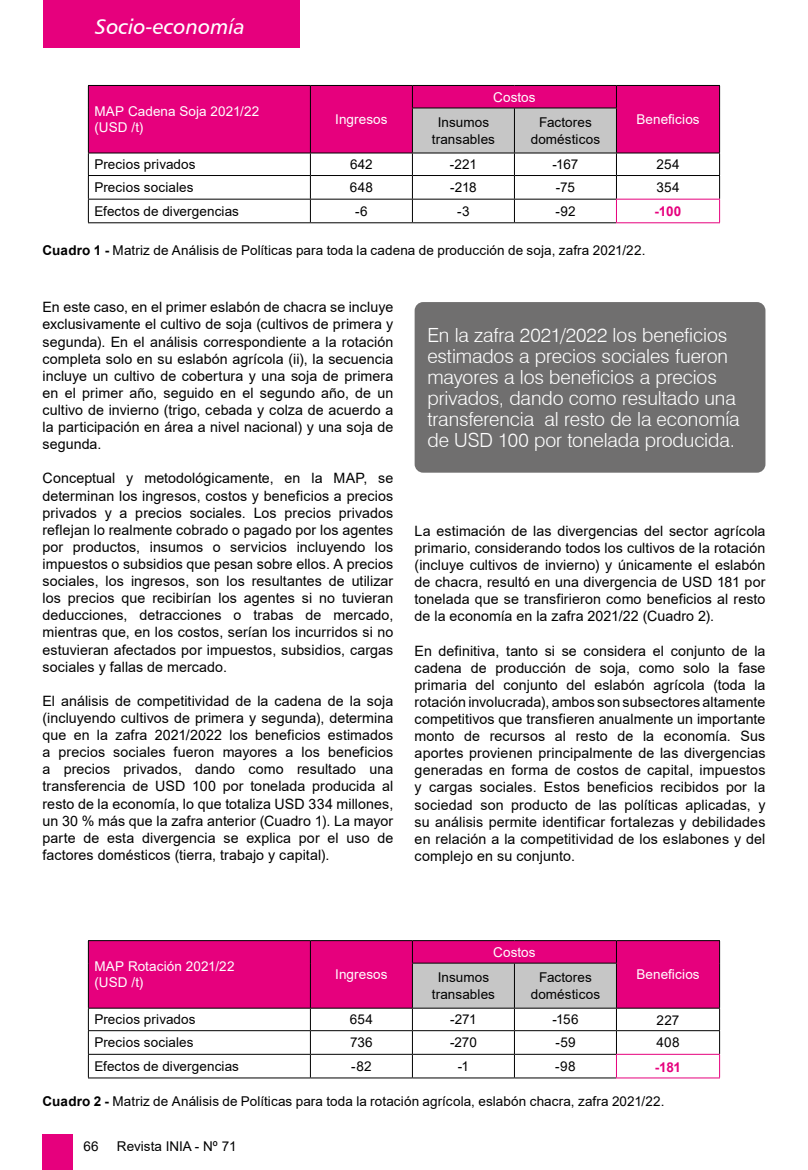
<style>
.page{position:relative;width:808px;height:1170px;background:#fff}
.page>*{position:absolute;margin:0;border:0;box-sizing:border-box;transform-origin:0 0}
.t1{font:21px "Humanist 777 BT Italic B";color:#fff}
.t2{font:300 19.5px/21px "Swiss 721 BT";letter-spacing:-.005em;color:#fff}
.t3{font:14.25px/17.1px "Arial";letter-spacing:.005em;color:#000;text-align:justify}
.t4{font:13.5px/16.2px "Arial";letter-spacing:.01em;color:#000;text-align:center}
.t5{font:13.5px/16.2px "Arial";letter-spacing:.01em;color:#fff}
.t6{font:700 13.5px "Arial";letter-spacing:-.02em;color:#e6007d}
.s1{font-weight:700}
</style>
<div class="page">
<div style="left:43px;top:0;width:257px;height:47px;background:#e6007d"></div>
<div style="left:43px;top:1134px;width:30px;height:35px;background:#e6007d"></div>
<div style="left:89px;top:86px;width:630px;height:67px;background:#e6007d"></div>
<svg style="left:88px;top:86px;width:1px;height:22px"></svg>
<hr style="left:88px;top:108px;width:1px;height:45px;background:#000">
<hr style="left:88px;top:85px;width:222px;height:1px;background:#000">
<svg style="left:310px;top:86px;width:1px;height:22px"></svg>
<hr style="left:310px;top:108px;width:1px;height:45px;background:#000">
<hr style="left:310px;top:85px;width:102px;height:1px;background:#000">
<hr style="left:412px;top:85px;width:102px;height:1px;background:#000">
<hr style="left:514px;top:85px;width:102px;height:1px;background:#000">
<svg style="left:719px;top:86px;width:1px;height:22px"></svg>
<hr style="left:719px;top:108px;width:1px;height:45px;background:#000">
<hr style="left:616px;top:85px;width:104px;height:1px;background:#000">
<hr style="left:88px;top:153px;width:222px;height:1px;background:#000">
<hr style="left:310px;top:153px;width:102px;height:1px;background:#000">
<hr style="left:616px;top:153px;width:104px;height:1px;background:#000">
<hr style="left:88px;top:175px;width:222px;height:1px;background:#000">
<hr style="left:310px;top:175px;width:102px;height:1px;background:#000">
<hr style="left:616px;top:175px;width:104px;height:1px;background:#000">
<svg style="left:88px;top:153px;width:1px;height:69px"></svg>
<hr style="left:88px;top:199px;width:222px;height:1px;background:#000">
<hr style="left:88px;top:222px;width:222px;height:1px;background:#000">
<svg style="left:310px;top:153px;width:1px;height:69px"></svg>
<hr style="left:310px;top:199px;width:102px;height:1px;background:#000">
<hr style="left:310px;top:222px;width:102px;height:1px;background:#000">
<hr style="left:412px;top:222px;width:102px;height:1px;background:#000">
<hr style="left:514px;top:222px;width:102px;height:1px;background:#000">
<svg style="left:412px;top:86px;width:205px;height:136px"></svg>
<svg style="left:719px;top:153px;width:1px;height:69px"></svg>
<hr style="left:616px;top:199px;width:104px;height:1px;background:#e6007d">
<hr style="left:616px;top:222px;width:104px;height:1px;background:#e6007d">
<div style="left:89px;top:941px;width:630px;height:66px;background:#e6007d"></div>
<svg style="left:88px;top:941px;width:1px;height:22px"></svg>
<hr style="left:88px;top:963px;width:1px;height:44px;background:#000">
<hr style="left:88px;top:940px;width:222px;height:1px;background:#000">
<svg style="left:310px;top:941px;width:1px;height:22px"></svg>
<hr style="left:310px;top:963px;width:1px;height:44px;background:#000">
<hr style="left:310px;top:940px;width:102px;height:1px;background:#000">
<svg style="left:719px;top:941px;width:1px;height:22px"></svg>
<hr style="left:719px;top:963px;width:1px;height:44px;background:#000">
<hr style="left:616px;top:940px;width:104px;height:1px;background:#000">
<hr style="left:88px;top:1007px;width:222px;height:1px;background:#000">
<hr style="left:310px;top:1007px;width:102px;height:1px;background:#000">
<hr style="left:88px;top:1030px;width:222px;height:1px;background:#000">
<hr style="left:310px;top:1030px;width:102px;height:1px;background:#000">
<svg style="left:88px;top:1008px;width:1px;height:69px"></svg>
<hr style="left:88px;top:1053px;width:222px;height:1px;background:#000">
<hr style="left:88px;top:1077px;width:222px;height:1px;background:#000">
<svg style="left:310px;top:1008px;width:1px;height:69px"></svg>
<hr style="left:310px;top:1053px;width:102px;height:1px;background:#000">
<hr style="left:310px;top:1077px;width:102px;height:1px;background:#000">
<hr style="left:412px;top:1077px;width:102px;height:1px;background:#000">
<hr style="left:514px;top:1077px;width:102px;height:1px;background:#000">
<hr style="left:616px;top:1053px;width:104px;height:1px;background:#e6007d">
<hr style="left:616px;top:1077px;width:104px;height:1px;background:#e6007d">
<hr style="left:616px;top:1007px;width:104px;height:1px;background:#000">
<svg style="left:412px;top:940px;width:205px;height:137px"></svg>
<svg style="left:719px;top:1008px;width:1px;height:69px"></svg>
<hr style="left:616px;top:1030px;width:104px;height:1px;background:#000">
<div style="left:415px;top:302px;width:350px;height:170px;background:#706f6f;border-radius:9px"></div>
<h1 class="t1" style="left:95px;top:13px;width:151px">Socio-economía</h1>
<p class="t5" style="left:94px;top:103px;width:166px">MAP Cadena Soja 2021/22 (USD /t)</p>
<p class="t5" style="left:335px;top:111px;width:54px">Ingresos</p>
<p class="t5" style="left:493px;top:89px;width:44px">Costos</p>
<p class="t4" style="left:438px;top:114px;width:53px">Insumos</p>
<p class="t5" style="left:636px;top:111px;width:65px">Beneficios</p>
<p class="t4" style="left:432px;top:130px;width:65px">transables</p>
<p class="t4" style="left:531px;top:114px;width:71px">Factores domésticos</p>
<p class="t4" style="left:94px;top:156px;width:103px">Precios privados</p>
<p class="t4" style="left:350px;top:156px;width:24px">642</p>
<p class="t4" style="left:450px;top:156px;width:28px">-221</p>
<p class="t4" style="left:552px;top:156px;width:28px">-167</p>
<p class="t4" style="left:656px;top:156px;width:24px">254</p>
<p class="t4" style="left:94px;top:179px;width:101px">Precios sociales</p>
<p class="t4" style="left:350px;top:179px;width:25px">648</p>
<p class="t4" style="left:450px;top:179px;width:28px">-218</p>
<p class="t4" style="left:556px;top:179px;width:21px">-75</p>
<p class="t4" style="left:656px;top:179px;width:25px">354</p>
<p class="t4" style="left:94px;top:203px;width:146px">Efectos de divergencias</p>
<p class="t4" style="left:355px;top:203px;width:14px">-6</p>
<p class="t4" style="left:457px;top:203px;width:14px">-3</p>
<p class="t4" style="left:555px;top:203px;width:22px">-92</p>
<p class="t6" style="left:655px;top:202px;width:28px">-100</p>
<p class="t4" style="left:43px;top:242px;width:604px"><span class="s1">Cuadro 1 -</span> Matriz de Análisis de Políticas para toda la cadena de producción de soja, zafra 2021/22.</p>
<p class="t3" style="left:43px;top:299px;width:352px">En este caso, en el primer eslabón de chacra se incluye exclusivamente el cultivo de soja (cultivos de primera y segunda). En el análisis correspondiente a la rotación completa solo en su eslabón agrícola (ii), la secuencia incluye un cultivo de cobertura y una soja de primera en el primer año, seguido en el segundo año, de un cultivo de invierno (trigo, cebada y colza de acuerdo a la participación en área a nivel nacional) y una soja de segunda.</p>
<p class="t3" style="left:43px;top:470px;width:352px">Conceptual y metodológicamente, en la MAP, se determinan los ingresos, costos y beneficios a precios privados y a precios sociales. Los precios privados reflejan lo realmente cobrado o pagado por los agentes por productos, insumos o servicios incluyendo los impuestos o subsidios que pesan sobre ellos. A precios sociales, los ingresos, son los resultantes de utilizar los precios que recibirían los agentes si no tuvieran deducciones, detracciones o trabas de mercado, mientras que, en los costos, serían los incurridos si no estuvieran afectados por impuestos, subsidios, cargas sociales y fallas de mercado.</p>
<p class="t3" style="left:43px;top:692px;width:352px">El análisis de competitividad de la cadena de la soja (incluyendo cultivos de primera y segunda), determina que en la zafra 2021/2022 los beneficios estimados a precios sociales fueron mayores a los beneficios a precios privados, dando como resultado una transferencia de USD 100 por tonelada producida al resto de la economía, lo que totaliza USD 334 millones, un 30 % más que la zafra anterior (Cuadro 1). La mayor parte de esta divergencia se explica por el uso de factores domésticos (tierra, trabajo y capital).</p>
<h2 class="t2" style="left:427px;top:324px;width:314px">En la zafra 2021/2022 los beneficios estimados a precios sociales fueron mayores a los beneficios a precios privados, dando como resultado una transferencia al resto de la economía de USD 100 por tonelada producida.</h2>
<p class="t3" style="left:415px;top:522px;width:352px">La estimación de las divergencias del sector agrícola primario, considerando todos los cultivos de la rotación (incluye cultivos de invierno) y únicamente el eslabón de chacra, resultó en una divergencia de USD 181 por tonelada que se transfirieron como beneficios al resto de la economía en la zafra 2021/22 (Cuadro 2).</p>
<p class="t3" style="left:415px;top:642px;width:352px">En definitiva, tanto si se considera el conjunto de la cadena de producción de soja, como solo la fase primaria del conjunto del eslabón agrícola (toda la rotación involucrada), ambos son subsectores altamente competitivos que transfieren anualmente un importante monto de recursos al resto de la economía. Sus aportes provienen principalmente de las divergencias generadas en forma de costos de capital, impuestos y cargas sociales. Estos beneficios recibidos por la sociedad son producto de las políticas aplicadas, y su análisis permite identificar fortalezas y debilidades en relación a la competitividad de los eslabones y del complejo en su conjunto.</p>
<p class="t5" style="left:94px;top:958px;width:142px">MAP Rotación 2021/22 (USD /t)</p>
<p class="t5" style="left:335px;top:966px;width:54px">Ingresos</p>
<p class="t5" style="left:493px;top:943px;width:44px">Costos</p>
<p class="t4" style="left:438px;top:969px;width:53px">Insumos</p>
<p class="t5" style="left:636px;top:966px;width:65px">Beneficios</p>
<p class="t4" style="left:432px;top:985px;width:65px">transables</p>
<p class="t4" style="left:531px;top:969px;width:71px">Factores domésticos</p>
<p class="t4" style="left:94px;top:1011px;width:103px">Precios privados</p>
<p class="t4" style="left:350px;top:1011px;width:25px">654</p>
<p class="t4" style="left:450px;top:1011px;width:28px">-271</p>
<p class="t4" style="left:552px;top:1011px;width:28px">-156</p>
<p class="t4" style="left:657px;top:1011px;width:24px">227</p>
<p class="t4" style="left:94px;top:1034px;width:101px">Precios sociales</p>
<p class="t4" style="left:350px;top:1034px;width:24px">736</p>
<p class="t4" style="left:450px;top:1034px;width:28px">-270</p>
<p class="t4" style="left:555px;top:1034px;width:22px">-59</p>
<p class="t4" style="left:656px;top:1034px;width:24px">408</p>
<p class="t4" style="left:94px;top:1057px;width:146px">Efectos de divergencias</p>
<p class="t4" style="left:351px;top:1057px;width:22px">-82</p>
<p class="t4" style="left:458px;top:1057px;width:13px">-1</p>
<p class="t4" style="left:555px;top:1057px;width:22px">-98</p>
<p class="t6" style="left:655px;top:1057px;width:28px">-181</p>
<p class="t4" style="left:43px;top:1093px;width:624px"><span class="s1">Cuadro 2 -</span> Matriz de Análisis de Políticas para toda la rotación agrícola, eslabón chacra, zafra 2021/22.</p>
<p class="t4" style="left:84px;top:1138px;width:17px">66</p>
<p class="t4" style="left:117px;top:1138px;width:121px">Revista INIA - Nº 71</p>
</div>
